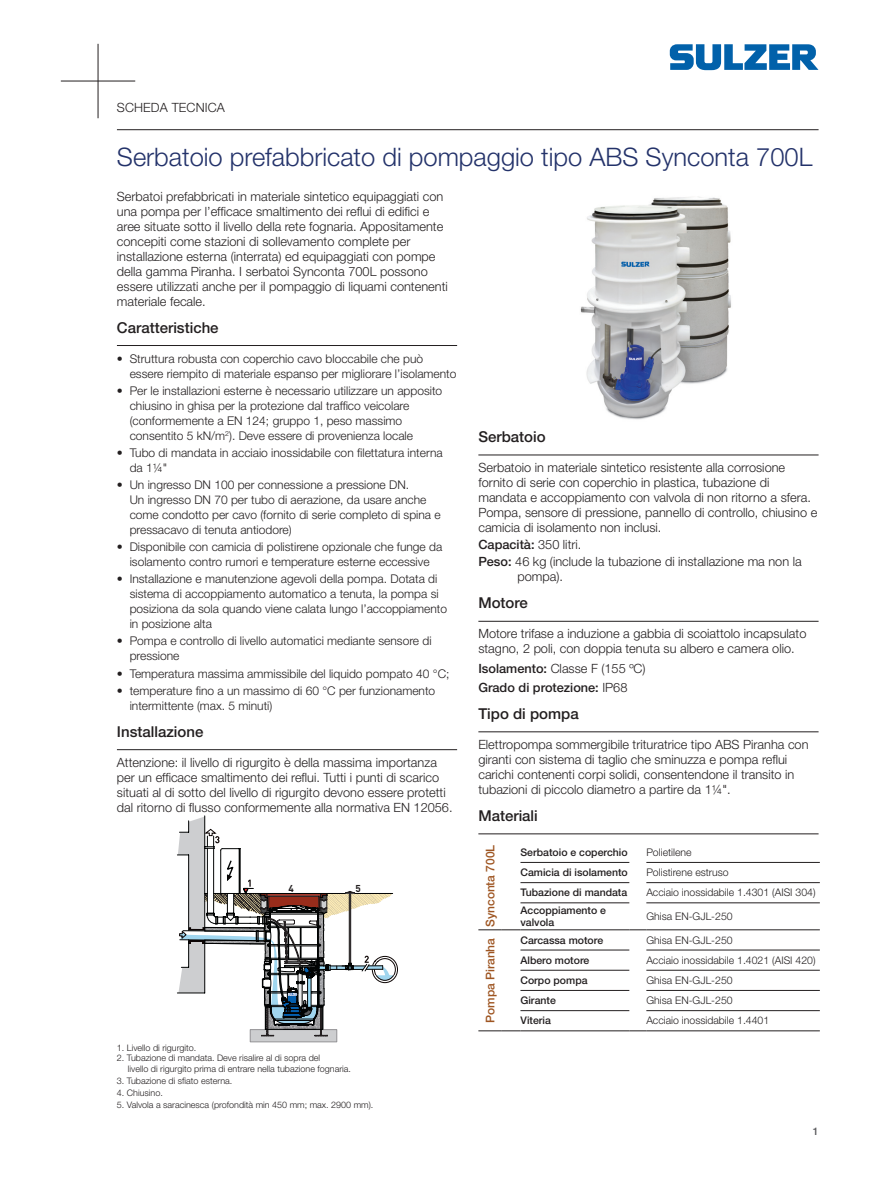
<style>
.page{position:relative;width:893px;height:1191px;background:#fff}
.page>*{position:absolute;margin:0;border:0;box-sizing:border-box;transform-origin:0 0}
.t1{font:300 25.5px "Helvetica Neue LT Pro";color:#23326a}
.t2{font:500 15px "Helvetica Neue LT Pro";color:#231f20}
.t3{font:300 12.75px/15px "Helvetica Neue LT Pro";color:#231f20}
.t4{font:500 12.75px/19.2px "Helvetica Neue LT Pro";color:#231f20}
.t5{font:300 12px/15px "Helvetica Neue LT Pro";color:#231f20}
.t6{font:500 12px "Helvetica Neue LT Pro";letter-spacing:-.005em;color:#9e5522}
.t7{font:300 10.5px "Helvetica Neue LT Pro";color:#231f20}
.t8{font:500 10.5px/12.6px "Helvetica Neue LT Pro";color:#231f20}
.t9{font:500 10.5px "Helvetica Neue LT Pro";color:#5c5c5f}
.t10{font:700 9.9px "DIN";color:#231f20}
.t11{font:300 9px/10.8px "Helvetica Neue LT Pro";color:#231f20}
.s1{font-weight:500}
.s2{font-weight:300}
</style>
<div class="page">
<svg style="left:670px;top:44px;width:148px;height:26px"></svg>
<hr style="left:117px;top:345px;width:340px;height:1px;background:#231f20">
<hr style="left:117px;top:749px;width:340px;height:1px;background:#231f20">
<hr style="left:478px;top:455px;width:341px;height:1px;background:#231f20">
<hr style="left:478px;top:621px;width:341px;height:1px;background:#231f20">
<hr style="left:478px;top:731px;width:341px;height:1px;background:#231f20">
<hr style="left:478px;top:833px;width:341px;height:1px;background:#231f20">
<hr style="left:520px;top:882px;width:109px;height:1px;background:#231f20">
<hr style="left:646px;top:882px;width:174px;height:1px;background:#231f20">
<hr style="left:520px;top:902px;width:109px;height:1px;background:#231f20">
<hr style="left:646px;top:902px;width:174px;height:1px;background:#231f20">
<hr style="left:520px;top:862px;width:109px;height:1px;background:#231f20">
<hr style="left:646px;top:862px;width:174px;height:1px;background:#231f20">
<hr style="left:520px;top:970px;width:109px;height:1px;background:#231f20">
<hr style="left:646px;top:970px;width:174px;height:1px;background:#231f20">
<hr style="left:520px;top:990px;width:109px;height:1px;background:#231f20">
<hr style="left:646px;top:990px;width:174px;height:1px;background:#231f20">
<hr style="left:520px;top:1010px;width:109px;height:1px;background:#231f20">
<hr style="left:646px;top:1010px;width:174px;height:1px;background:#231f20">
<hr style="left:520px;top:1030px;width:109px;height:1px;background:#231f20">
<svg style="left:629px;top:1030px;width:17px;height:1px"></svg>
<hr style="left:646px;top:1030px;width:174px;height:1px;background:#231f20">
<svg style="left:478px;top:929px;width:42px;height:1px"></svg>
<hr style="left:520px;top:929px;width:109px;height:1px;background:#231f20">
<svg style="left:629px;top:929px;width:17px;height:1px"></svg>
<hr style="left:646px;top:929px;width:174px;height:1px;background:#231f20">
<svg style="left:478px;top:1030px;width:42px;height:1px"></svg>
<hr style="left:520px;top:949px;width:109px;height:1px;background:#231f20">
<hr style="left:646px;top:949px;width:174px;height:1px;background:#231f20">
<hr style="left:117px;top:129px;width:702px;height:1px;background:#231f20">
<svg style="left:177px;top:815px;width:221px;height:227px"></svg>
<img style="left:580px;top:196px;width:151px;height:224px">
<hr style="left:61px;top:81px;width:74px;height:1px;background:#231f20">
<hr style="left:98px;top:44px;width:1px;height:74px;background:#231f20">
<p class="t3" style="left:117px;top:99px;width:109px">SCHEDA TECNICA</p>
<h1 class="t1" style="left:117px;top:141px;width:697px">Serbatoio prefabbricato di pompaggio tipo ABS Synconta 700L</h1>
<p class="t3" style="left:117px;top:188px;width:332px">Serbatoi prefabbricati in materiale sintetico equipaggiati con una pompa per l’efficace smaltimento dei reflui di edifici e aree situate sotto il livello della rete fognaria. Appositamente concepiti come stazioni di sollevamento complete per installazione esterna (interrata) ed equipaggiati con pompe della gamma Piranha. I serbatoi Synconta 700L possono essere utilizzati anche per il pompaggio di liquami contenenti materiale fecale.</p>
<p class="t2" style="left:117px;top:318px;width:103px">Caratteristiche</p>
<p class="t5" style="left:130px;top:350px;width:328px;text-indent:-13px">• Struttura robusta con coperchio cavo bloccabile che può essere riempito di materiale espanso per migliorare l’isolamento</p>
<p class="t5" style="left:130px;top:383px;width:314px;text-indent:-13px">• Per le installazioni esterne è necessario utilizzare un apposito chiusino in ghisa per la protezione dal traffico veicolare (conformemente a EN 124; gruppo 1, peso massimo consentito 5 kN/m<sup>2</sup>). Deve essere di provenienza locale</p>
<p class="t5" style="left:130px;top:445px;width:314px;text-indent:-13px">• Tubo di mandata in acciaio inossidabile con filettatura interna da 1¼"</p>
<p class="t5" style="left:130px;top:477px;width:312px;text-indent:-13px">• Un ingresso DN 100 per connessione a pressione DN.<br>Un ingresso DN 70 per tubo di aerazione, da usare anche come condotto per cavo (fornito di serie completo di spina e pressacavo di tenuta antiodore)</p>
<p class="t5" style="left:117px;top:539px;width:327px;text-align:center">• Disponibile con camicia di polistirene opzionale che funge da isolamento contro rumori e temperature esterne eccessive</p>
<p class="t5" style="left:130px;top:571px;width:319px;text-indent:-13px">• Installazione e manutenzione agevoli della pompa. Dotata di sistema di accoppiamento automatico a tenuta, la pompa si posiziona da sola quando viene calata lungo l’accoppiamento in posizione alta</p>
<p class="t5" style="left:130px;top:633px;width:303px;text-indent:-13px">• Pompa e controllo di livello automatici mediante sensore di pressione</p>
<p class="t5" style="left:117px;top:665px;width:334px">• Temperatura massima ammissibile del liquido pompato 40 °C;</p>
<p class="t5" style="left:130px;top:682px;width:307px;text-indent:-13px">• temperature fino a un massimo di 60 °C per funzionamento intermittente (max. 5 minuti)</p>
<p class="t2" style="left:117px;top:722px;width:88px">Installazione</p>
<p class="t3" style="left:117px;top:754px;width:337px">Attenzione: il livello di rigurgito è della massima importanza per un efficace smaltimento dei reflui. Tutti i punti di scarico situati al di sotto del livello di rigurgito devono essere protetti dal ritorno di flusso conformemente alla normativa EN 12056.</p>
<p class="t10" style="left:288px;top:881px;width:7px">4</p>
<p class="t10" style="left:355px;top:882px;width:7px">5</p>
<p class="t11" style="left:117px;top:1041px;width:81px">1. Livello di rigurgito.</p>
<p class="t11" style="left:128px;top:1052px;width:225px;text-indent:-11px">2. Tubazione di mandata. Deve risalire al di sopra del<br>livello di rigurgito prima di entrare nella tubazione fognaria.</p>
<p class="t11" style="left:117px;top:1075px;width:117px">3. Tubazione di sfiato esterna.</p>
<p class="t11" style="left:117px;top:1087px;width:48px">4. Chiusino.</p>
<p class="t11" style="left:117px;top:1099px;width:258px">5. Valvola a saracinesca (profondità min 450 mm; max. 2900 mm).</p>
<p class="t2" style="left:478px;top:428px;width:69px">Serbatoio</p>
<p class="t3" style="left:478px;top:460px;width:340px">Serbatoio in materiale sintetico resistente alla corrosione fornito di serie con coperchio in plastica, tubazione di mandata e accoppiamento con valvola di non ritorno a sfera.<br>Pompa, sensore di pressione, pannello di controllo, chiusino e camicia di isolamento non inclusi.</p>
<p class="t3" style="left:478px;top:536px;width:325px;line-height:17.1px"><span class="s1">Capacità:</span> 350 litri.<br><span class="s1">Peso:</span> 46 kg (include la tubazione di installazione ma non la</p>
<p class="t3" style="left:517px;top:569px;width:47px">pompa).</p>
<p class="t2" style="left:478px;top:594px;width:51px">Motore</p>
<p class="t3" style="left:478px;top:626px;width:330px">Motore trifase a induzione a gabbia di scoiattolo incapsulato stagno, 2 poli, con doppia tenuta su albero e camera olio.</p>
<p class="t4" style="left:478px;top:658px;width:169px">Isolamento: <span class="s2">Classe F (155 ºC)<br></span>Grado di protezione: <span class="s2">IP68</span></p>
<p class="t2" style="left:478px;top:704px;width:102px">Tipo di pompa</p>
<p class="t3" style="left:478px;top:736px;width:332px">Elettropompa sommergibile trituratrice tipo ABS Piranha con giranti con sistema di taglio che sminuzza e pompa reflui carichi contenenti corpi solidi, consentendone il transito in tubazioni di piccolo diametro a partire da 1¼".</p>
<p class="t2" style="left:478px;top:806px;width:61px">Materiali</p>
<p class="t6" style="left:483px;top:926px;width:83px;rotate:-90deg">Synconta 700L</p>
<p class="t8" style="left:520px;top:846px;width:109px">Serbatoio e coperchio</p>
<p class="t7" style="left:646px;top:846px;width:47px">Polietilene</p>
<p class="t8" style="left:520px;top:866px;width:109px">Camicia di isolamento</p>
<p class="t7" style="left:646px;top:866px;width:84px">Polistirene estruso</p>
<p class="t8" style="left:520px;top:886px;width:108px">Tubazione di mandata</p>
<p class="t7" style="left:646px;top:886px;width:171px">Acciaio inossidabile 1.4301 (AISI 304)</p>
<p class="t8" style="left:520px;top:903px;width:87px">Accoppiamento e valvola</p>
<p class="t7" style="left:646px;top:909px;width:88px">Ghisa EN-GJL-250</p>
<p class="t6" style="left:483px;top:1022px;width:86px;rotate:-90deg">Pompa Piranha</p>
<p class="t8" style="left:520px;top:933px;width:84px">Carcassa motore</p>
<p class="t7" style="left:646px;top:933px;width:88px">Ghisa EN-GJL-250</p>
<p class="t8" style="left:520px;top:953px;width:70px">Albero motore</p>
<p class="t7" style="left:646px;top:953px;width:171px">Acciaio inossidabile 1.4021 (AISI 420)</p>
<p class="t8" style="left:520px;top:974px;width:69px">Corpo pompa</p>
<p class="t7" style="left:646px;top:974px;width:88px">Ghisa EN-GJL-250</p>
<p class="t8" style="left:520px;top:994px;width:37px">Girante</p>
<p class="t7" style="left:646px;top:994px;width:88px">Ghisa EN-GJL-250</p>
<p class="t8" style="left:520px;top:1014px;width:32px">Viteria</p>
<p class="t7" style="left:646px;top:1014px;width:124px">Acciaio inossidabile 1.4401</p>
<p class="t9" style="left:813px;top:1124px;width:7px">1</p>
</div>
